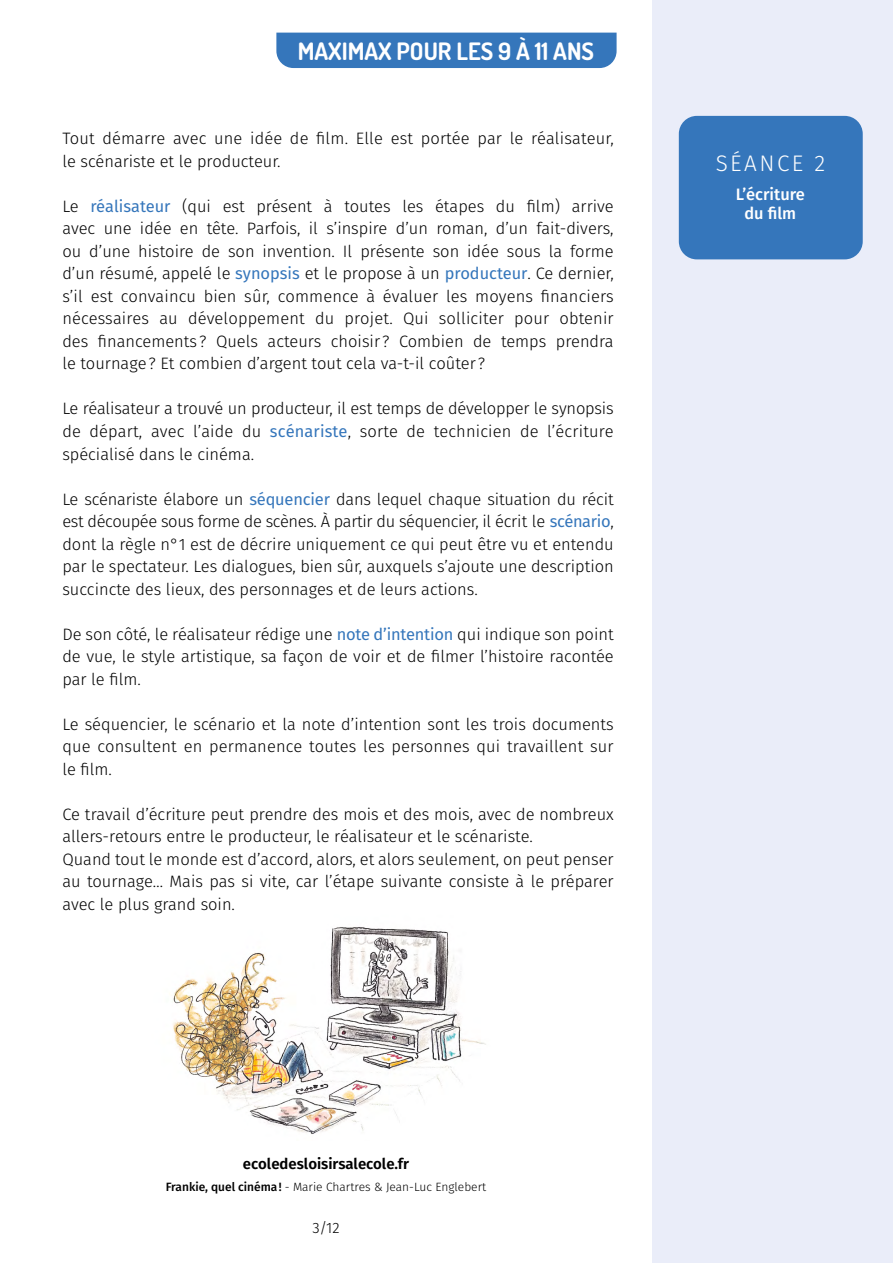
<style>
.page{position:relative;width:893px;height:1263px;background:#fff}
.page>*{position:absolute;margin:0;border:0;box-sizing:border-box;transform-origin:0 0}
.t1{font:700 24px "Dosis";color:#fff}
.t2{font:300 22.5px "Fira Sans";letter-spacing:.11em;color:#fff}
.t3{font:300 16.5px/22.5px "Fira Sans";color:#000;text-align:justify}
.t4{font:500 16.5px/19.8px "Fira Sans";color:#fff;text-align:center}
.t5{font:600 15px "Fira Sans";color:#000}
.t6{font:300 15px "Fira Sans";color:#000}
.t7{font:300 12px "Fira Sans";color:#000}
.s1{font-weight:400;color:#3576bb}
.s2{font-weight:500}
</style>
<div class="page">
<div style="left:652px;top:0;width:241px;height:1263px;background:#eaedf9"></div>
<hr style="left:0;top:0;width:1px;height:1263px;background:#eaedf9">
<div style="left:276px;top:33px;width:341px;height:35px;background:#3576bb"></div>
<img style="left:173px;top:927px;width:313px;height:207px">
<div style="left:679px;top:116px;width:184px;height:143px;background:#3576bb;border-radius:18px"></div>
<h1 class="t1" style="left:298px;top:35px;width:298px">MAXIMAX POUR LES 9 À 11 ANS</h1>
<p class="t3" style="left:62px;top:127px;width:553px">Tout démarre avec une idée de film. Elle est portée par le réalisateur, le scénariste et le producteur.</p>
<p class="t3" style="left:62px;top:195px;width:553px">Le <span class="s1">réalisateur</span> (qui est présent à toutes les étapes du film) arrive avec une idée en tête. Parfois, il s’inspire d’un roman, d’un fait-divers, ou d’une histoire de son invention. Il présente son idée sous la forme d’un résumé, appelé le <span class="s1">synopsis</span> et le propose à un <span class="s1">producteur</span>. Ce dernier, s’il est convaincu bien sûr, commence à évaluer les moyens financiers nécessaires au développement du projet. Qui solliciter pour obtenir des financements ? Quels acteurs choisir ? Combien de temps prendra le tournage? Et combien d’argent tout cela va-t-il coûter ?</p>
<p class="t3" style="left:62px;top:397px;width:553px">Le réalisateur a trouvé un producteur, il est temps de développer le synopsis de départ, avec l’aide du <span class="s1">scénariste</span>, sorte de technicien de l’écriture spécialisé dans le cinéma.</p>
<p class="t3" style="left:62px;top:487px;width:553px">Le scénariste élabore un <span class="s1">séquencier</span> dans lequel chaque situation du récit est découpée sous forme de scènes. À partir du séquencier, il écrit le <span class="s1">scénario</span>, dont la règle n°1 est de décrire uniquement ce qui peut être vu et entendu par le spectateur. Les dialogues, bien sûr, auxquels s’ajoute une description succincte des lieux, des personnages et de leurs actions.</p>
<p class="t3" style="left:62px;top:622px;width:553px">De son côté, le réalisateur rédige une <span class="s1">note d’intention</span> qui indique son point de vue, le style artistique, sa façon de voir et de filmer l’histoire racontée par le film.</p>
<p class="t3" style="left:62px;top:712px;width:553px">Le séquencier, le scénario et la note d’intention sont les trois documents que consultent en permanence toutes les personnes qui travaillent sur le film.</p>
<p class="t3" style="left:62px;top:802px;width:553px;text-align:left">Ce travail d’écriture peut prendre des mois et des mois, avec de nombreux allers-retours entre le producteur, le réalisateur et le scénariste.<br>Quand tout le monde est d’accord, alors, et alors seulement, on peut penser au tournage… Mais pas si vite, car l’étape suivante consiste à le préparer avec le plus grand soin.</p>
<p class="t5" style="left:243px;top:1151px;width:168px">ecoledesloisirsalecole.fr</p>
<p class="t7" style="left:166px;top:1179px;width:322px"><span class="s2">Frankie, quel cinéma!</span> - Marie Chartres &amp; Jean-Luc Englebert</p>
<p class="t6" style="left:312px;top:1217px;width:29px">3/12</p>
<h2 class="t2" style="left:716px;top:147px;width:111px">SÉANCE 2</h2>
<p class="t4" style="left:736px;top:183px;width:71px">L’écriture du film</p>
</div>
